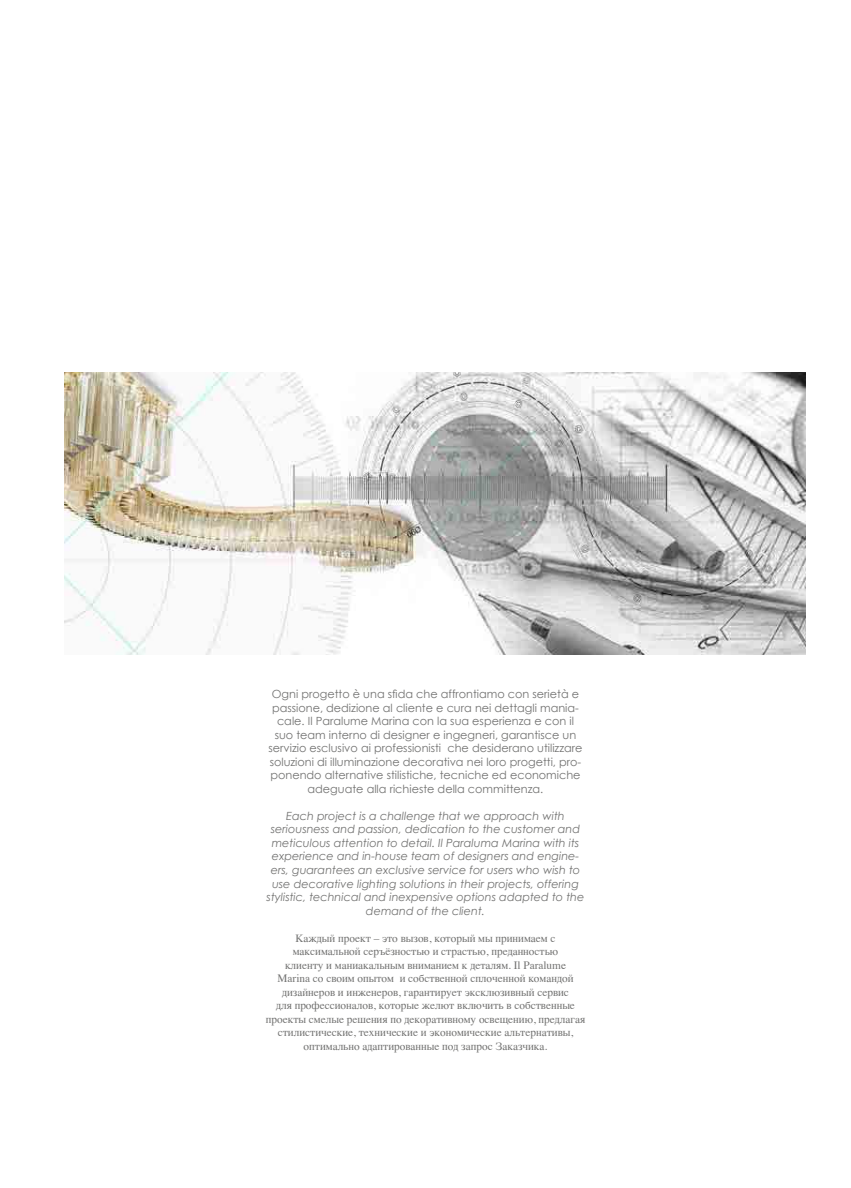
<style>
.page{position:relative;width:851px;height:1188px;background:#fff}
.page>*{position:absolute;margin:0;border:0;box-sizing:border-box;transform-origin:0 0}
.t1{font:11.25px/13.5px "Times";color:#727271;text-align:center}
.t2{font:11.25px/13.5px "Century Gothic";color:#727271;text-align:center}
.t3{font:italic 11.25px/13.5px "Century Gothic";color:#727271;text-align:center}
</style>
<div class="page">
<img style="left:65px;top:372px;width:740px;height:282px">
<p class="t2" style="left:268px;top:687px;width:315px">Ogni progetto è una sfida che affrontiamo con serietà e passione, dedizione al cliente e cura nei dettagli mania&shy;cale. Il Paralume Marina con la sua esperienza e con il suo team interno di designer e ingegneri, garantisce un servizio esclusivo ai professionisti che desiderano utilizzare soluzioni di illuminazione decorativa nei loro progetti, pro&shy;ponendo alternative stilistiche, tecniche ed economiche adeguate alla richieste della committenza.</p>
<p class="t3" style="left:266px;top:808px;width:319px">Each project is a challenge that we approach with seriousness and passion, dedication to the customer and meticulous attention to detail. Il Paraluma Marina with its experience and in-house team of designers and engine&shy;ers, guarantees an exclusive service for users who wish to use decorative lighting solutions in their projects, offering stylistic, technical and inexpensive options adapted to the demand of the client.</p>
<p class="t1" style="left:266px;top:929px;width:321px">Каждый проект – это вызов, который мы принимаем с максимальной серъёзностью и страстью, преданностью<br>клиенту и маниакальным вниманием к деталям. Il Paralume<br>Marina со своим опытом и собственной сплоченной командой дизайнеров и инженеров, гарантирует эксклюзивный сервис<br>для профессионалов, которые желют включить в собственные проекты смелые решения по декоративному освещению, предлагая стилистические, технические и экономические альтернативы, оптимально адаптированные под запрос Заказчика.</p>
</div>
